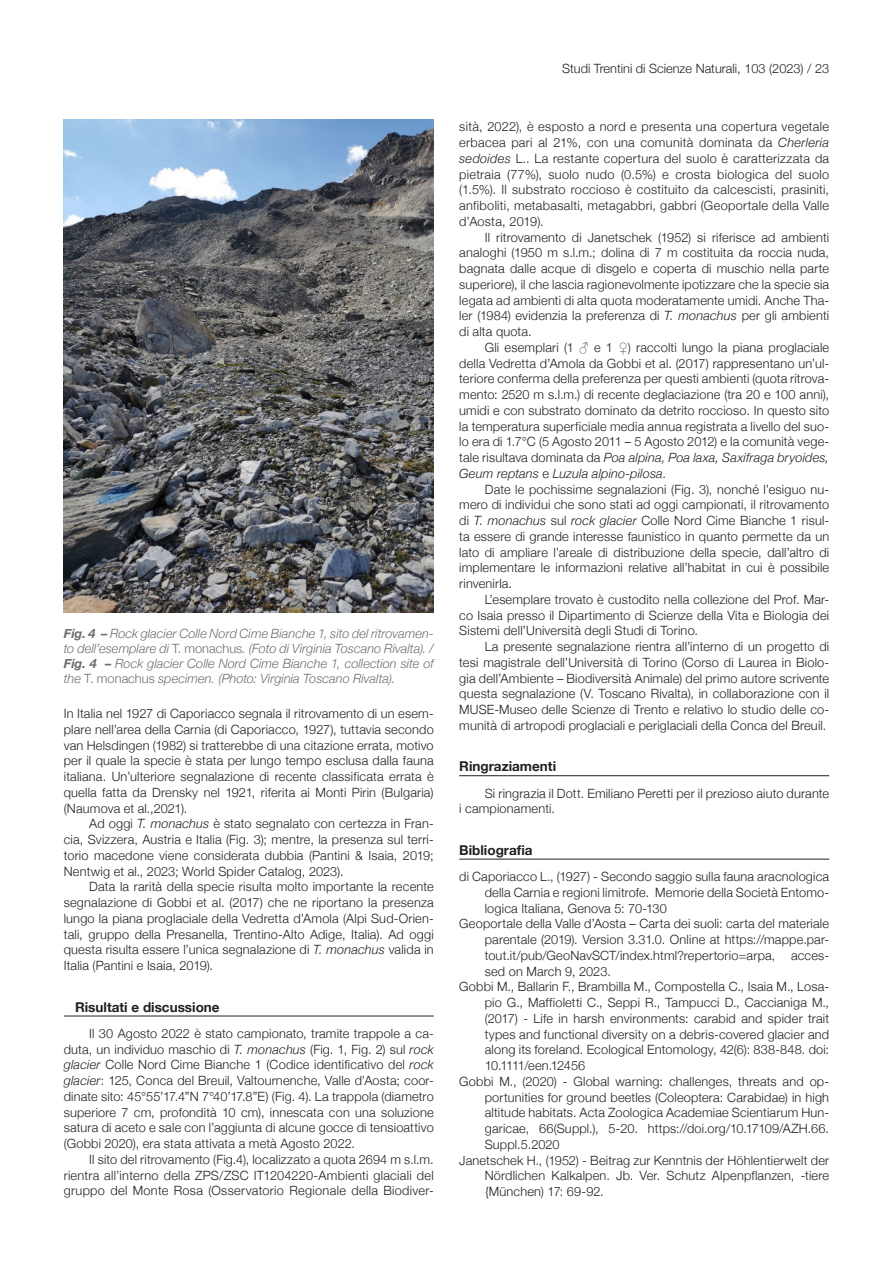
<style>
.page{position:relative;width:893px;height:1263px;background:#fff}
.page>*{position:absolute;margin:0;border:0;box-sizing:border-box;transform-origin:0 0}
.t1{font:700 13.5px "Helvetica Neue";color:#231f20}
.t2{font:300 12.75px/15.8px "Helvetica Neue";letter-spacing:.015em;color:#231f20;text-align:justify}
.t3{font:italic 300 12.75px/15px "Helvetica Neue";color:#6d6e71;text-align:justify}
.t4{font:300 12.75px "Helvetica Neue";letter-spacing:-.045em;color:#231f20}
.s1{font-weight:700}
.s2{font-style:normal}
.s3{font-style:italic}
.s4{font-family:"Arial";font-weight:400}
</style>
<div class="page">
<hr style="left:64px;top:1016px;width:370px;height:1px;background:#231f20">
<hr style="left:459px;top:775px;width:370px;height:1px;background:#231f20">
<hr style="left:459px;top:859px;width:370px;height:1px;background:#231f20">
<img style="left:64px;top:119px;width:370px;height:493px">
<p class="t3" style="left:64px;top:627px;width:371px"><span class="s1">Fig. 4 –</span> Rock glacier Colle Nord Cime Bianche 1, sito del ritrovamen&shy;to dell’esemplare di <span class="s2">T. monachus</span>. (Foto di Virginia Toscano Rivalta). / <span class="s1">Fig. 4 –</span> Rock glacier Colle Nord Cime Bianche 1, collection site of the <span class="s2">T. monachus</span> specimen. (Photo: Virginia Toscano Rivalta).</p>
<p class="t2" style="left:64px;top:707px;width:371px">In Italia nel 1927 di Caporiacco segnala il ritrovamento di un esem&shy;plare nell’area della Carnia (di Caporiacco, 1927), tuttavia secondo van Helsdingen (1982) si tratterebbe di una citazione errata, motivo per il quale la specie è stata per lungo tempo esclusa dalla fauna italiana. Un’ulteriore segnalazione di recente classificata errata è quella fatta da Drensky nel 1921, riferita ai Monti Pirin (Bulgaria) (Naumova et al.,2021).</p>
<p class="t2" style="left:64px;top:817px;width:371px;text-indent:26px">Ad oggi <span class="s3">T. monachus</span> è stato segnalato con certezza in Fran&shy;cia, Svizzera, Austria e Italia (Fig. 3); mentre, la presenza sul terri&shy;torio macedone viene considerata dubbia (Pantini &amp; Isaia, 2019; Nentwig et al., 2023; World Spider Catalog, 2023).</p>
<p class="t2" style="left:64px;top:880px;width:371px;text-indent:26px">Data la rarità della specie risulta molto importante la recente segnalazione di Gobbi et al. (2017) che ne riportano la presenza lungo la piana proglaciale della Vedretta d’Amola (Alpi Sud-Orien&shy;tali, gruppo della Presanella, Trentino-Alto Adige, Italia). Ad oggi questa risulta essere l’unica segnalazione di <span class="s3">T. monachus</span> valida in Italia (Pantini e Isaia, 2019).</p>
<p class="t1" style="left:75px;top:1002px;width:146px">Risultati e discussione</p>
<p class="t2" style="left:64px;top:1027px;width:371px;text-indent:26px">Il 30 Agosto 2022 è stato campionato, tramite trappole a ca&shy;duta, un individuo maschio di <span class="s3">T. monachus</span> (Fig. 1, Fig. 2) sul <span class="s3">rock glacier</span> Colle Nord Cime Bianche 1 (Codice identificativo del <span class="s3">rock glacier</span>: 125, Conca del Breuil, Valtournenche, Valle d’Aosta; coor&shy;dinate sito: 45°55’17.4”N 7°40’17.8”E) (Fig. 4). La trappola (diametro superiore 7 cm, profondità 10 cm), innescata con una soluzione satura di aceto e sale con l’aggiunta di alcune gocce di tensioattivo (Gobbi 2020), era stata attivata a metà Agosto 2022.</p>
<p class="t2" style="left:64px;top:1153px;width:371px;text-indent:26px">Il sito del ritrovamento (Fig.4), localizzato a quota 2694 m s.l.m. rientra all’interno della ZPS/ZSC IT1204220-Ambienti glaciali del gruppo del Monte Rosa (Osservatorio Regionale della Biodiver-</p>
<p class="t2" style="left:562px;top:62px;width:269px">Studi Trentini di Scienze Naturali, 103 (2023) / 23</p>
<p class="t2" style="left:459px;top:120px;width:371px">sità, 2022), è esposto a nord e presenta una copertura vegetale erbacea pari al 21%, con una comunità dominata da <span class="s3">Cherleria sedoides</span> L.. La restante copertura del suolo è caratterizzata da pietraia (77%), suolo nudo (0.5%) e crosta biologica del suolo (1.5%). Il substrato roccioso è costituito da calcescisti, prasiniti, anfiboliti, metabasalti, metagabbri, gabbri (Geoportale della Valle d’Aosta, 2019).</p>
<p class="t2" style="left:459px;top:230px;width:371px;text-indent:26px">Il ritrovamento di Janetschek (1952) si riferisce ad ambienti analoghi (1950 m s.l.m.; dolina di 7 m costituita da roccia nuda, bagnata dalle acque di disgelo e coperta di muschio nella parte superiore), il che lascia ragionevolmente ipotizzare che la specie sia legata ad ambienti di alta quota moderatamente umidi. Anche Tha&shy;ler (1984) evidenzia la preferenza di <span class="s3">T. monachus</span> per gli ambienti di alta quota.</p>
<p class="t2" style="left:459px;top:341px;width:371px;text-indent:26px">Gli esemplari (1 <span class="s4">♂︎</span> e 1 <span class="s4">♀</span>) raccolti lungo la piana proglaciale della Vedretta d’Amola da Gobbi et al. (2017) rappresentano un’ul&shy;teriore conferma della preferenza per questi ambienti (quota ritrova&shy;mento: 2520 m s.l.m.) di recente deglaciazione (tra 20 e 100 anni), umidi e con substrato dominato da detrito roccioso. In questo sito la temperatura superficiale media annua registrata a livello del suo&shy;lo era di 1.7°C (5 Agosto 2011 – 5 Agosto 2012) e la comunità vege&shy;tale risultava dominata da <span class="s3">Poa alpina, Poa laxa, Saxifraga bryoides, Geum reptans</span> e <span class="s3">Luzula alpino-pilosa</span>.</p>
<p class="t2" style="left:459px;top:482px;width:371px;text-indent:26px">Date le pochissime segnalazioni (Fig. 3), nonché l’esiguo nu&shy;mero di individui che sono stati ad oggi campionati, il ritrovamento di <span class="s3">T. monachus</span> sul <span class="s3">rock glacier</span> Colle Nord Cime Bianche 1 risul&shy;ta essere di grande interesse faunistico in quanto permette da un lato di ampliare l’areale di distribuzione della specie, dall’altro di implementare le informazioni relative all’habitat in cui è possibile rinvenirla.</p>
<p class="t2" style="left:459px;top:593px;width:371px;text-indent:26px">L’esemplare trovato è custodito nella collezione del Prof. Mar&shy;co Isaia presso il Dipartimento di Scienze della Vita e Biologia dei Sistemi dell’Università degli Studi di Torino.</p>
<p class="t2" style="left:459px;top:640px;width:371px;text-indent:26px">La presente segnalazione rientra all’interno di un progetto di tesi magistrale dell’Università di Torino (Corso di Laurea in Biolo&shy;gia dell’Ambiente – Biodiversità Animale) del primo autore scrivente questa segnalazione (V. Toscano Rivalta), in collaborazione con il MUSE-Museo delle Scienze di Trento e relativo lo studio delle co&shy;munità di artropodi proglaciali e periglaciali della Conca del Breuil.</p>
<p class="t1" style="left:459px;top:761px;width:98px">Ringraziamenti</p>
<p class="t2" style="left:459px;top:786px;width:371px;text-indent:26px">Si ringrazia il Dott. Emiliano Peretti per il prezioso aiuto durante i campionamenti.</p>
<p class="t1" style="left:459px;top:845px;width:75px">Bibliografia</p>
<p class="t2" style="left:459px;top:870px;width:371px">di Caporiacco L., (1927) - Secondo saggio sulla fauna aracnologica</p>
<p class="t2" style="left:485px;top:885px;width:346px">della Carnia e regioni limitrofe. Memorie della Società Entomo-</p>
<p class="t2" style="left:485px;top:901px;width:184px">logica Italiana, Genova 5: 70-130</p>
<p class="t2" style="left:459px;top:917px;width:371px">Geoportale della Valle d’Aosta – Carta dei suoli: carta del materiale</p>
<p class="t2" style="left:485px;top:933px;width:346px">parentale (2019). Version 3.31.0. Online at https://mappe.par-</p>
<p class="t2" style="left:485px;top:948px;width:346px">tout.it/pub/GeoNavSCT/index.html?repertorio=arpa, acces-</p>
<p class="t2" style="left:485px;top:964px;width:128px">sed on March 9, 2023.</p>
<p class="t2" style="left:459px;top:980px;width:371px">Gobbi M., Ballarin F., Brambilla M., Compostella C., Isaia M., Losa-</p>
<p class="t2" style="left:485px;top:996px;width:346px">pio G., Maffioletti C., Seppi R., Tampucci D., Caccianiga M.,</p>
<p class="t2" style="left:485px;top:1011px;width:346px">(2017) - Life in harsh environments: carabid and spider trait</p>
<p class="t2" style="left:485px;top:1025px;width:346px">types and functional diversity on a debris‐covered glacier and</p>
<p class="t2" style="left:485px;top:1043px;width:346px">along its foreland. Ecological Entomology, 42(6): 838-848. doi:</p>
<p class="t4" style="left:485px;top:1061px;width:102px">10.1111/een.12456</p>
<p class="t2" style="left:459px;top:1074px;width:371px">Gobbi M., (2020) - Global warning: challenges, threats and op-</p>
<p class="t2" style="left:485px;top:1090px;width:346px">portunities for ground beetles (Coleoptera: Carabidae) in high</p>
<p class="t2" style="left:485px;top:1106px;width:346px">altitude habitats. Acta Zoologica Academiae Scientiarum Hun-</p>
<p class="t2" style="left:485px;top:1122px;width:346px">garicae, 66(Suppl.), 5-20. https://doi.org/10.17109/AZH.66.</p>
<p class="t2" style="left:485px;top:1137px;width:76px">Suppl.5.2020</p>
<p class="t2" style="left:459px;top:1153px;width:371px">Janetschek H., (1952) - Beitrag zur Kenntnis der Höhlentierwelt der</p>
<p class="t2" style="left:485px;top:1169px;width:346px">Nördlichen Kalkalpen. Jb. Ver. Schutz Alpenpflanzen, -tiere</p>
<p class="t2" style="left:485px;top:1185px;width:121px">{München) 17: 69-92.</p>
</div>
